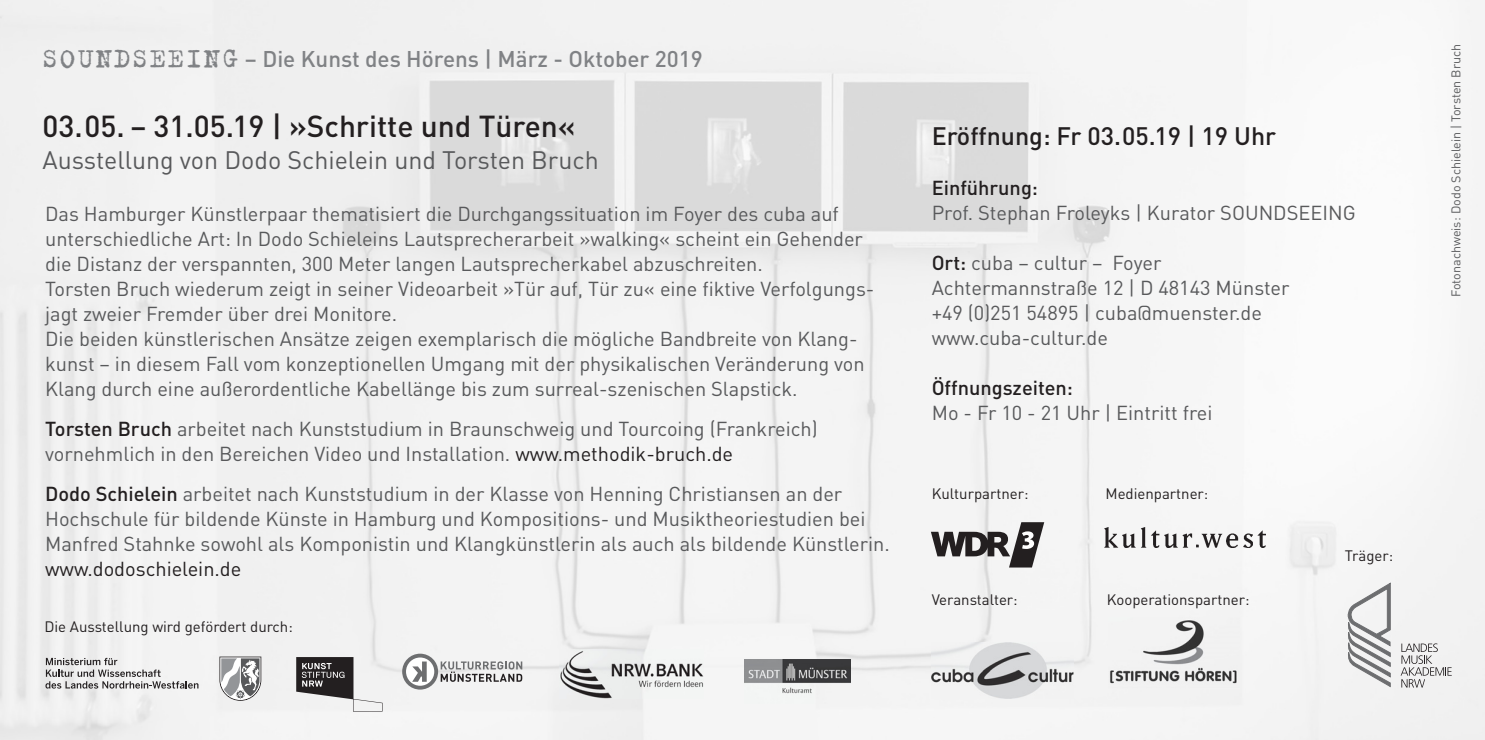
<style>
.page{position:relative;width:1485px;height:740px;background:#fff}
.page>*{position:absolute;margin:0;border:0;box-sizing:border-box;transform-origin:0 0}
.t1{font:500 30px "DIN";color:#231f20}
.t2{font:25px "DIN";color:#58595b}
.t3{font:500 25px "DIN";color:#231f20}
.t4{font:500 22.5px "DIN";color:#808285}
.t5{font:20px/25px "DIN";color:#58595b}
.t6{font:500 20px "DIN";color:#231f20}
.t7{font:20px "DIN";color:#231f20}
.t8{font:15px "DIN";color:#231f20}
.t9{font:12.5px "DIN";color:#58595b}
.s1{font-family:"Trixie";font-weight:400;font-size:30px}
.s2{font-weight:500;color:#231f20}
.s3{color:#231f20}
</style>
<div class="page">
<img style="left:0;top:0;width:1485px;height:740px">
<svg style="left:219px;top:657px;width:42px;height:44px"></svg>
<svg style="left:45px;top:658px;width:153px;height:31px"></svg>
<svg style="left:296px;top:657px;width:87px;height:55px"></svg>
<svg style="left:402px;top:654px;width:120px;height:36px"></svg>
<img style="left:744px;top:659px;width:107px;height:44px">
<img style="left:932px;top:643px;width:141px;height:56px">
<svg style="left:1348px;top:583px;width:43px;height:104px"></svg>
<svg style="left:1401px;top:643px;width:51px;height:45px"></svg>
<img style="left:560px;top:650px;width:144px;height:49px">
<svg style="left:931px;top:522px;width:113px;height:46px"></svg>
<img style="left:1105px;top:527px;width:160px;height:21px">
<img style="left:1108px;top:617px;width:132px;height:71px">
<p class="t4" style="left:42px;top:51px;width:663px"><span class="s1">SOUNDSEEING</span> – Die Kunst des Hörens | März - Oktober 2019</p>
<h1 class="t1" style="left:43px;top:115px;width:535px">03.05. – 31.05.19 | »Schritte und Türen«</h1>
<p class="t2" style="left:43px;top:151px;width:558px">Ausstellung von Dodo Schielein und Torsten Bruch</p>
<p class="t5" style="left:45px;top:204px;width:831px">Das Hamburger Künstlerpaar thematisiert die Durchgangssituation im Foyer des cuba auf unterschiedliche Art: In Dodo Schieleins Lautsprecherarbeit »walking« scheint ein Gehender die Distanz der verspannten, 300 Meter langen Lautsprecherkabel abzuschreiten.<br>Torsten Bruch wiederum zeigt in seiner Videoarbeit »Tür auf, Tür zu« eine fiktive Verfolgungs&shy;jagt zweier Fremder über drei Monitore.<br>Die beiden künstlerischen Ansätze zeigen exemplarisch die mögliche Bandbreite von Klang&shy;kunst – in diesem Fall vom konzeptionellen Umgang mit der physikalischen Veränderung von Klang durch eine außerordentliche Kabellänge bis zum surreal-szenischen Slapstick.</p>
<p class="t5" style="left:45px;top:419px;width:774px"><span class="s2">Torsten Bruch</span> arbeitet nach Kunststudium in Braunschweig und Tourcoing (Frankreich) vornehmlich in den Bereichen Video und Installation. <span class="s3">www.methodik-bruch.de</span></p>
<p class="t5" style="left:45px;top:484px;width:846px"><span class="s2">Dodo Schielein</span> arbeitet nach Kunststudium in der Klasse von Henning Christiansen an der<br>Hochschule für bildende Künste in Hamburg und Kompositions- und Musiktheoriestudien bei<br>Manfred Stahnke sowohl als Komponistin und Klangkünstlerin als auch als bildende Künstlerin.</p>
<p class="t7" style="left:45px;top:562px;width:198px">www.dodoschielein.de</p>
<p class="t8" style="left:44px;top:621px;width:250px">Die Ausstellung wird gefördert durch:</p>
<p class="t3" style="left:932px;top:128px;width:346px">Eröffnung: Fr 03.05.19 | 19 Uhr</p>
<p class="t6" style="left:932px;top:181px;width:108px">Einführung:</p>
<p class="t5" style="left:932px;top:203px;width:426px">Prof. Stephan Froleyks | Kurator SOUNDSEEING</p>
<p class="t5" style="left:932px;top:253px;width:359px"><span class="s2">Ort:</span> cuba – cultur – Foyer<br>Achtermannstraße 12 | D 48143 Münster +49 (0)251 54895 | cuba@muenster.de www.cuba-cultur.de</p>
<p class="t6" style="left:932px;top:381px;width:143px">Öffnungszeiten:</p>
<p class="t5" style="left:932px;top:403px;width:282px">Mo - Fr 10 - 21 Uhr | Eintritt frei</p>
<p class="t8" style="left:932px;top:488px;width:98px">Kulturpartner:</p>
<p class="t8" style="left:1105px;top:488px;width:104px">Medienpartner:</p>
<p class="t8" style="left:932px;top:594px;width:88px">Veranstalter:</p>
<p class="t8" style="left:1107px;top:594px;width:144px">Kooperationspartner:</p>
<p class="t8" style="left:1345px;top:550px;width:50px">Träger:</p>
<p class="t9" style="left:1452px;top:297px;width:255px;rotate:-90deg">Fotonachweis: Dodo Schielein | Torsten Bruch</p>
</div>
